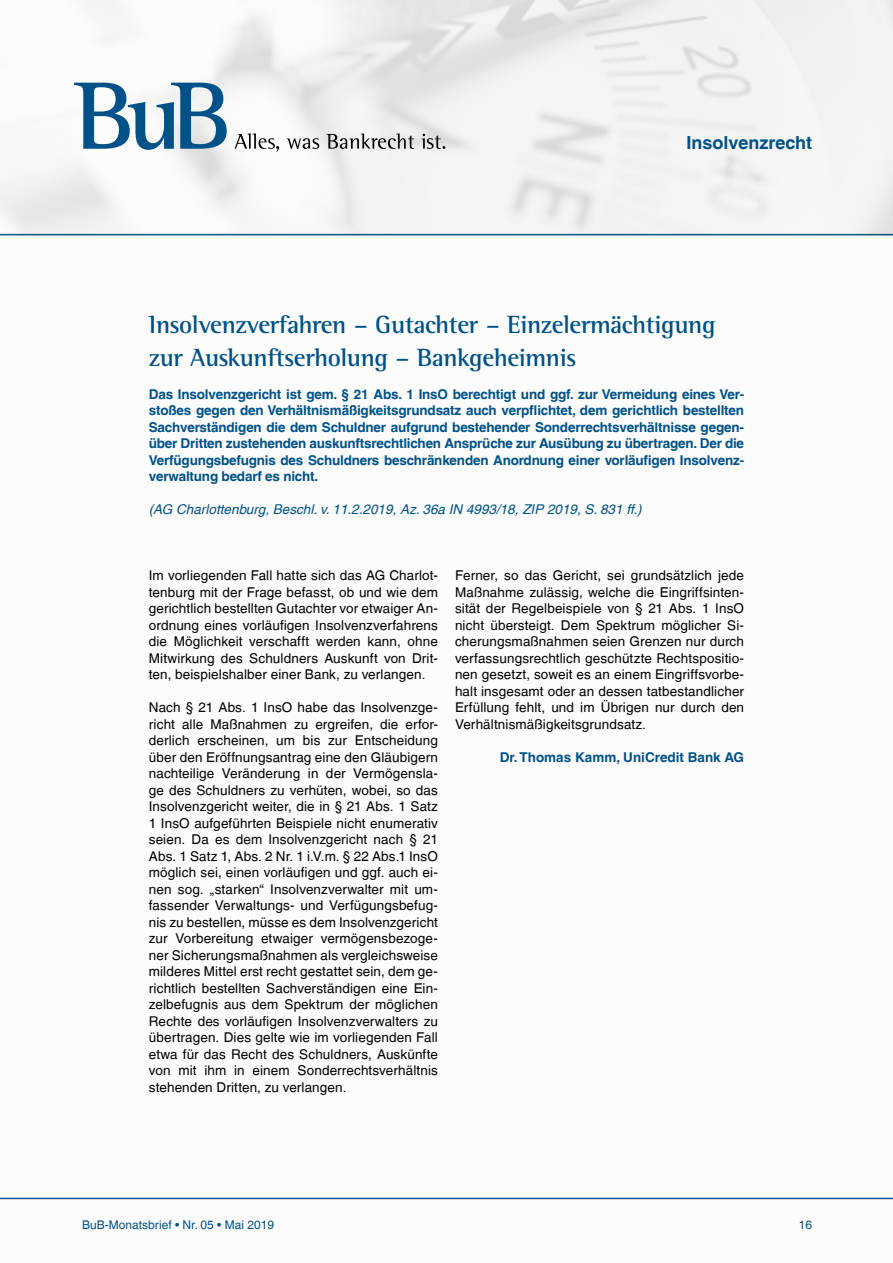
<style>
.page{position:relative;width:893px;height:1263px;background:#fff}
.page>*{position:absolute;margin:0;border:0;box-sizing:border-box;transform-origin:0 0}
.t1{font:700 25.5px/33px "Rotis Semi Serif Pro";letter-spacing:-.015em;color:#005187}
.t2{font:700 18px "Helvetica LT";color:#005187}
.t3{font:13.5px/16.5px "Helvetica LT";letter-spacing:.01em;color:#000;text-align:justify}
.t4{font:700 13.5px/16.5px "Helvetica LT";letter-spacing:-.015em;color:#005187;text-align:justify}
.t5{font:italic 13.5px "Helvetica LT";color:#005187}
.t6{font:12px "Helvetica LT";color:#005187}
</style>
<div class="page">
<svg style="left:74px;top:83px;width:153px;height:67px"></svg>
<svg style="left:235px;top:133px;width:44px;height:19px"></svg>
<svg style="left:287px;top:138px;width:32px;height:11px"></svg>
<svg style="left:326px;top:133px;width:88px;height:16px"></svg>
<svg style="left:421px;top:134px;width:24px;height:15px"></svg>
<hr style="left:0;top:234px;width:893px;height:1px;background:#005187">
<hr style="left:0;top:1198px;width:893px;height:1px;background:#005187">
<h2 class="t2" style="left:686px;top:132px;width:127px">Insolvenzrecht</h2>
<h1 class="t1" style="left:149px;top:308px;width:568px">Insolvenzverfahren – Gutachter – Einzelermächtigung zur Auskunftserholung – Bankgeheimnis</h1>
<p class="t4" style="left:149px;top:386px;width:597px">Das Insolvenzgericht ist gem. § 21 Abs. 1 InsO berechtigt und ggf. zur Vermeidung eines Ver&shy;stoßes gegen den Verhältnismäßigkeitsgrundsatz auch verpflichtet, dem gerichtlich bestellten Sachverständigen die dem Schuldner aufgrund bestehender Sonderrechtsverhältnisse gegen&shy;über Dritten zustehenden auskunftsrechtlichen Ansprüche zur Ausübung zu übertragen. Der die Verfügungsbefugnis des Schuldners beschränkenden Anordnung einer vorläufigen Insolvenz&shy;verwaltung bedarf es nicht.</p>
<p class="t5" style="left:149px;top:502px;width:494px">(AG Charlottenburg, Beschl. v. 11.2.2019, Az. 36a IN 4993/18, ZIP 2019, S. 831 ff.)</p>
<p class="t3" style="left:149px;top:567px;width:291px">Im vorliegenden Fall hatte sich das AG Charlot&shy;tenburg mit der Frage befasst, ob und wie dem gerichtlich bestellten Gutachter vor etwaiger An&shy;ordnung eines vorläufigen Insolvenzverfahrens die Möglichkeit verschafft werden kann, ohne Mitwirkung des Schuldners Auskunft von Drit&shy;ten, beispielshalber einer Bank, zu verlangen.</p>
<p class="t3" style="left:149px;top:699px;width:291px">Nach § 21 Abs. 1 InsO habe das Insolvenzge&shy;richt alle Maßnahmen zu ergreifen, die erfor&shy;derlich erscheinen, um bis zur Entscheidung über den Eröffnungsantrag eine den Gläubigern nachteilige Veränderung in der Vermögensla&shy;ge des Schuldners zu verhüten, wobei, so das Insolvenzgericht weiter, die in § 21 Abs. 1 Satz 1 InsO aufgeführten Beispiele nicht enumerativ seien. Da es dem Insolvenzgericht nach § 21<br>Abs. 1 Satz 1, Abs. 2 Nr. 1 i.V.m. § 22 Abs.1 InsO möglich sei, einen vorläufigen und ggf. auch ei&shy;nen sog. „starken“ Insolvenzverwalter mit um&shy;fassender Verwaltungs- und Verfügungsbefug&shy;nis zu bestellen, müsse es dem Insolvenzgericht zur Vorbereitung etwaiger vermögensbezoge&shy;ner Sicherungsmaßnahmen als vergleichsweise milderes Mittel erst recht gestattet sein, dem ge&shy;richtlich bestellten Sachverständigen eine Ein&shy;zelbefugnis aus dem Spektrum der möglichen Rechte des vorläufigen Insolvenzverwalters zu übertragen. Dies gelte wie im vorliegenden Fall etwa für das Recht des Schuldners, Auskünfte von mit ihm in einem Sonderrechtsverhältnis stehenden Dritten, zu verlangen.</p>
<p class="t3" style="left:455px;top:567px;width:291px">Ferner, so das Gericht, sei grundsätzlich jede Maßnahme zulässig, welche die Eingriffsinten&shy;sität der Regelbeispiele von § 21 Abs. 1 InsO nicht übersteigt. Dem Spektrum möglicher Si&shy;cherungsmaßnahmen seien Grenzen nur durch verfassungsrechtlich geschützte Rechtspositio&shy;nen gesetzt, soweit es an einem Eingriffsvorbe&shy;halt insgesamt oder an dessen tatbestandlicher Erfüllung fehlt, und im Übrigen nur durch den Verhältnismäßigkeitsgrundsatz.</p>
<p class="t4" style="left:500px;top:749px;width:246px">Dr. Thomas Kamm, UniCredit Bank AG</p>
<p class="t6" style="left:82px;top:1218px;width:193px">BuB-Monatsbrief • Nr. 05 • Mai 2019</p>
<p class="t6" style="left:799px;top:1218px;width:15px">16</p>
</div>
